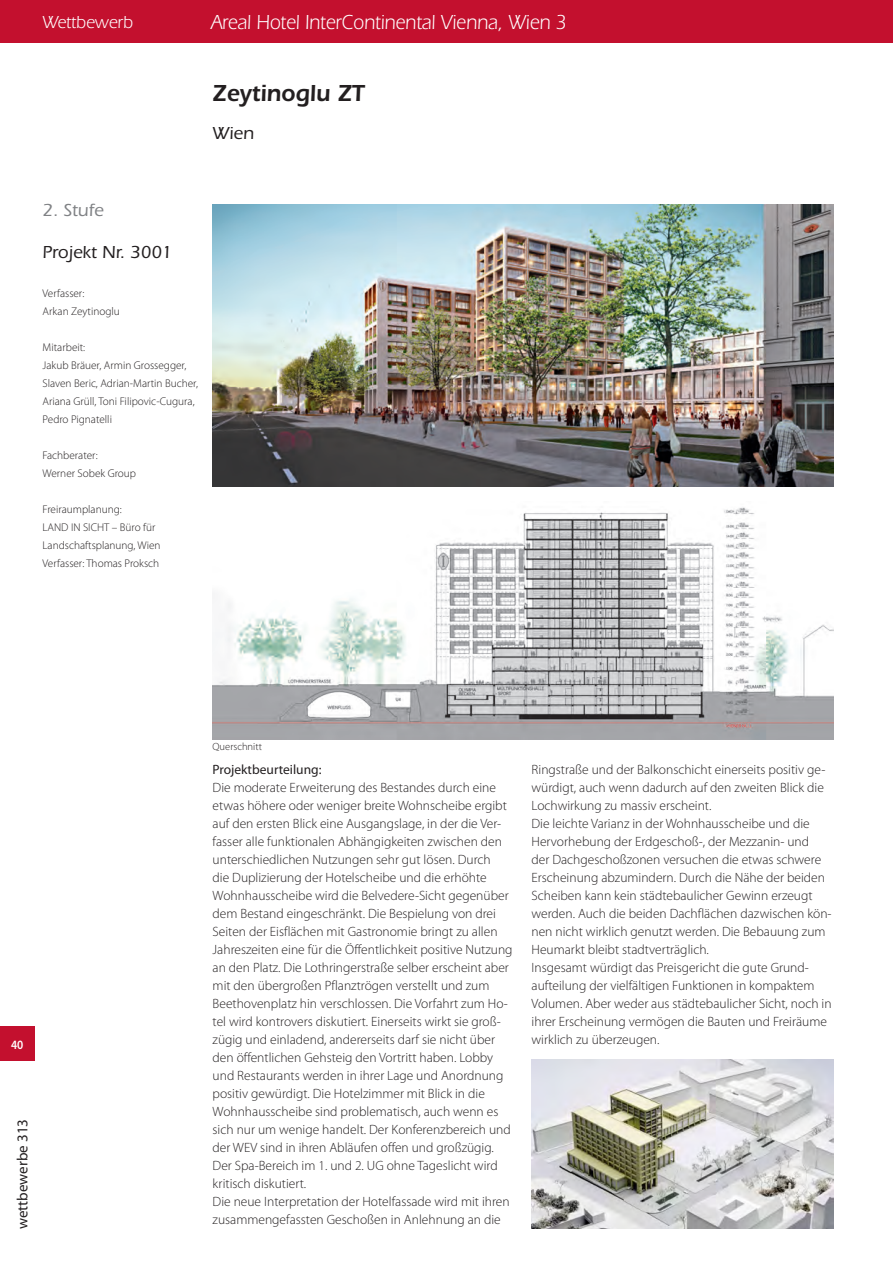
<style>
.page{position:relative;width:893px;height:1263px;background:#fff}
.page>*{position:absolute;margin:0;border:0;box-sizing:border-box;transform-origin:0 0}
.t1{font:600 24px "ITC Eras Std";color:#231f20;scale:.95 1}
.t2{font:21px "ITC Eras Std";color:#fff;scale:.9 1}
.t3{font:500 18px "ITC Eras Std";color:#231f20}
.t4{font:18px "ITC Eras Std";color:#fff;scale:.95 1}
.t5{font:500 18px "ITC Eras Std";color:#808285}
.t6{font:15px "Myriad Pro";color:#231f20}
.t7{font:300 13.5px/18px "Myriad Pro";color:#231f20}
.t8{font:13.5px "Myriad Pro";color:#231f20}
.t9{font:600 12.75px "Myriad Pro";color:#fff;scale:.9 1}
.t10{font:300 11.25px/18px "Myriad Pro";color:#231f20}
.t11{font:300 10.5px "Myriad Pro";color:#231f20}
</style>
<div class="page">
<div style="left:0;top:0;width:893px;height:43px;background:#c3102e"></div>
<div style="left:0;top:1027px;width:34px;height:34px;background:#c3102e"></div>
<img style="left:213px;top:204px;width:620px;height:283px">
<img style="left:213px;top:507px;width:620px;height:232px">
<img style="left:531px;top:1060px;width:302px;height:169px">
<h3 class="t4" style="left:43px;top:12px;width:97px">Wettbewerb</h3>
<h2 class="t2" style="left:211px;top:10px;width:396px">Areal Hotel InterContinental Vienna, Wien 3</h2>
<h1 class="t1" style="left:213px;top:79px;width:147px">Zeytinoglu ZT</h1>
<h3 class="t3" style="left:213px;top:123px;width:43px">Wien</h3>
<h3 class="t5" style="left:43px;top:200px;width:63px">2. Stufe</h3>
<h3 class="t3" style="left:43px;top:242px;width:131px">Projekt Nr. 3001</h3>
<p class="t10" style="left:43px;top:284px;width:79px">Verfasser:<br>Arkan Zeytinoglu</p>
<p class="t10" style="left:43px;top:338px;width:157px">Mitarbeit:<br>Jakub Bräuer, Armin Grossegger,<br>Slaven Beric, Adrian-Martin Bucher,<br>Ariana Grüll, Toni Filipovic-Cugura,<br>Pedro Pignatelli</p>
<p class="t10" style="left:43px;top:446px;width:95px">Fachberater:<br>Werner Sobek Group</p>
<p class="t10" style="left:43px;top:500px;width:120px">Freiraumplanung:<br>LAND IN SICHT – Büro für<br>Landschaftsplanung, Wien<br>Verfasser: Thomas Proksch</p>
<p class="t9" style="left:11px;top:1036px;width:15px">40</p>
<p class="t6" style="left:13px;top:1229px;width:112px;rotate:-90deg">wettbewerbe 313</p>
<p class="t11" style="left:213px;top:740px;width:51px">Querschnitt</p>
<p class="t8" style="left:213px;top:761px;width:110px">Projektbeurteilung:</p>
<p class="t7" style="left:213px;top:778px;width:302px">Die moderate Erweiterung des Bestandes durch eine etwas höhere oder weniger breite Wohnscheibe ergibt auf den ersten Blick eine Ausgangslage, in der die Ver&shy;fasser alle funktionalen Abhängigkeiten zwischen den unterschiedlichen Nutzungen sehr gut lösen. Durch<br>die Duplizierung der Hotelscheibe und die erhöhte Wohnhausscheibe wird die Belvedere-Sicht gegenüber dem Bestand eingeschränkt. Die Bespielung von drei Seiten der Eisflächen mit Gastronomie bringt zu allen Jahreszeiten eine für die Öffentlichkeit positive Nutzung an den Platz. Die Lothringerstraße selber erscheint aber mit den übergroßen Pflanztrögen verstellt und zum Beethovenplatz hin verschlossen. Die Vorfahrt zum Ho&shy;tel wird kontrovers diskutiert. Einerseits wirkt sie groß&shy;zügig und einladend, andererseits darf sie nicht über den öffentlichen Gehsteig den Vortritt haben. Lobby und Restaurants werden in ihrer Lage und Anordnung positiv gewürdigt. Die Hotelzimmer mit Blick in die Wohnhausscheibe sind problematisch, auch wenn es sich nur um wenige handelt. Der Konferenzbereich und der WEV sind in ihren Abläufen offen und großzügig.<br>Der Spa-Bereich im 1. und 2. UG ohne Tageslicht wird kritisch diskutiert.<br>Die neue Interpretation der Hotelfassade wird mit ihren zusammengefassten Geschoßen in Anlehnung an die</p>
<p class="t7" style="left:531px;top:760px;width:302px">Ringstraße und der Balkonschicht einerseits positiv ge&shy;würdigt, auch wenn dadurch auf den zweiten Blick die Lochwirkung zu massiv erscheint.<br>Die leichte Varianz in der Wohnhausscheibe und die Hervorhebung der Erdgeschoß-, der Mezzanin- und<br>der Dachgeschoßzonen versuchen die etwas schwere Erscheinung abzumindern. Durch die Nähe der beiden Scheiben kann kein städtebaulicher Gewinn erzeugt werden. Auch die beiden Dachflächen dazwischen kön&shy;nen nicht wirklich genutzt werden. Die Bebauung zum Heumarkt bleibt stadtverträglich.<br>Insgesamt würdigt das Preisgericht die gute Grund&shy;aufteilung der vielfältigen Funktionen in kompaktem Volumen. Aber weder aus städtebaulicher Sicht, noch in ihrer Erscheinung vermögen die Bauten und Freiräume wirklich zu überzeugen.</p>
</div>
